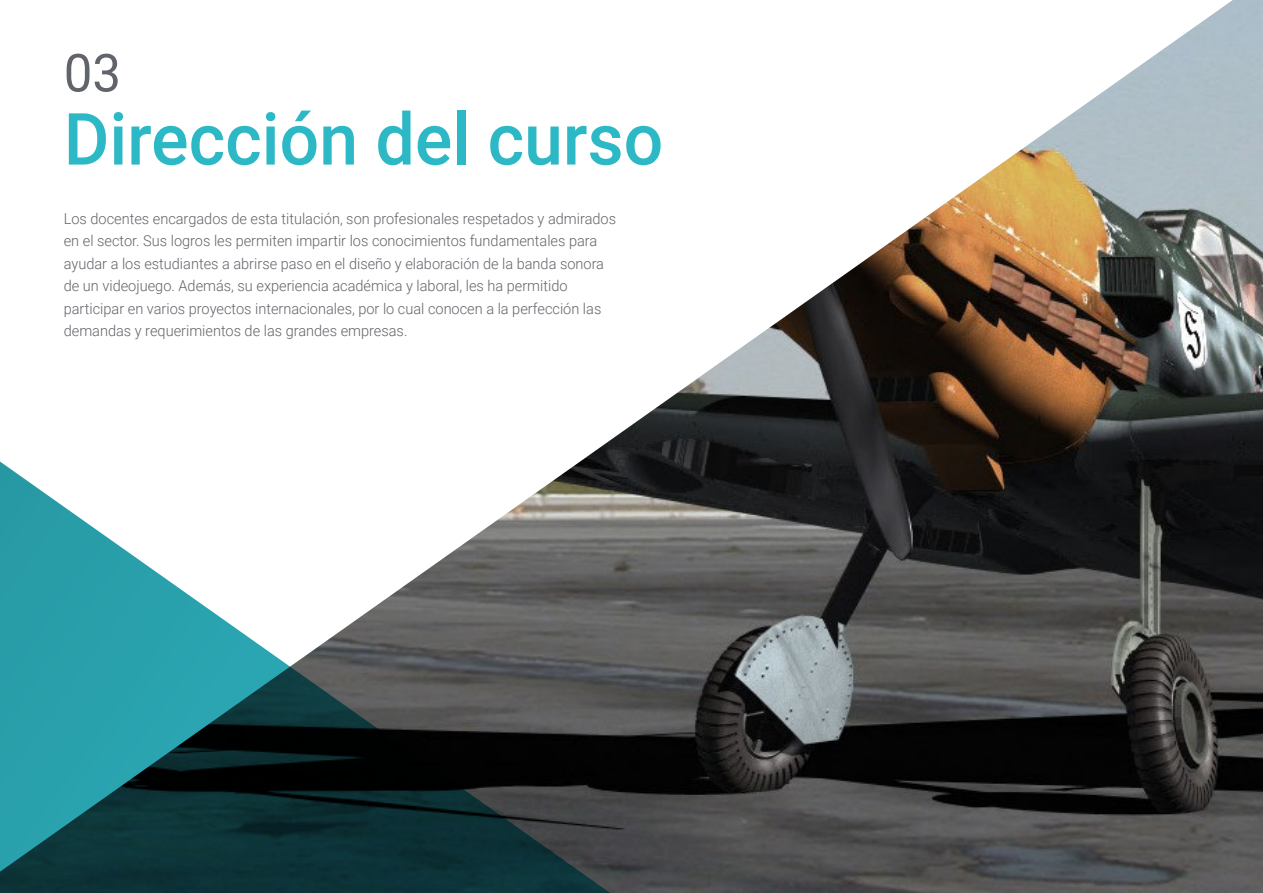
<style>
.page{position:relative;width:1263px;height:893px;background:#fff}
.page>*{position:absolute;margin:0;border:0;box-sizing:border-box;transform-origin:0 0}
.t1{font:500 72px "Roboto";color:#2db8c5}
.t2{font:52.5px "Roboto";color:#61646a}
.t3{font:300 15px/22.5px "Roboto";color:#61646a}
</style>
<div class="page">
<img style="left:602px;top:0;width:661px;height:893px">
<svg style="left:0;top:446px;width:640px;height:447px"></svg>
<h2 class="t2" style="left:64px;top:36px;width:59px">03</h2>
<h1 class="t1" style="left:64px;top:89px;width:601px">Dirección del curso</h1>
<p class="t3" style="left:64px;top:207px;width:554px">Los docentes encargados de esta titulación, son profesionales respetados y admirados en el sector. Sus logros les permiten impartir los conocimientos fundamentales para ayudar a los estudiantes a abrirse paso en el diseño y elaboración de la banda sonora de un videojuego. Además, su experiencia académica y laboral, les ha permitido participar en varios proyectos internacionales, por lo cual conocen a la perfección las demandas y requerimientos de las grandes empresas.</p>
</div>
